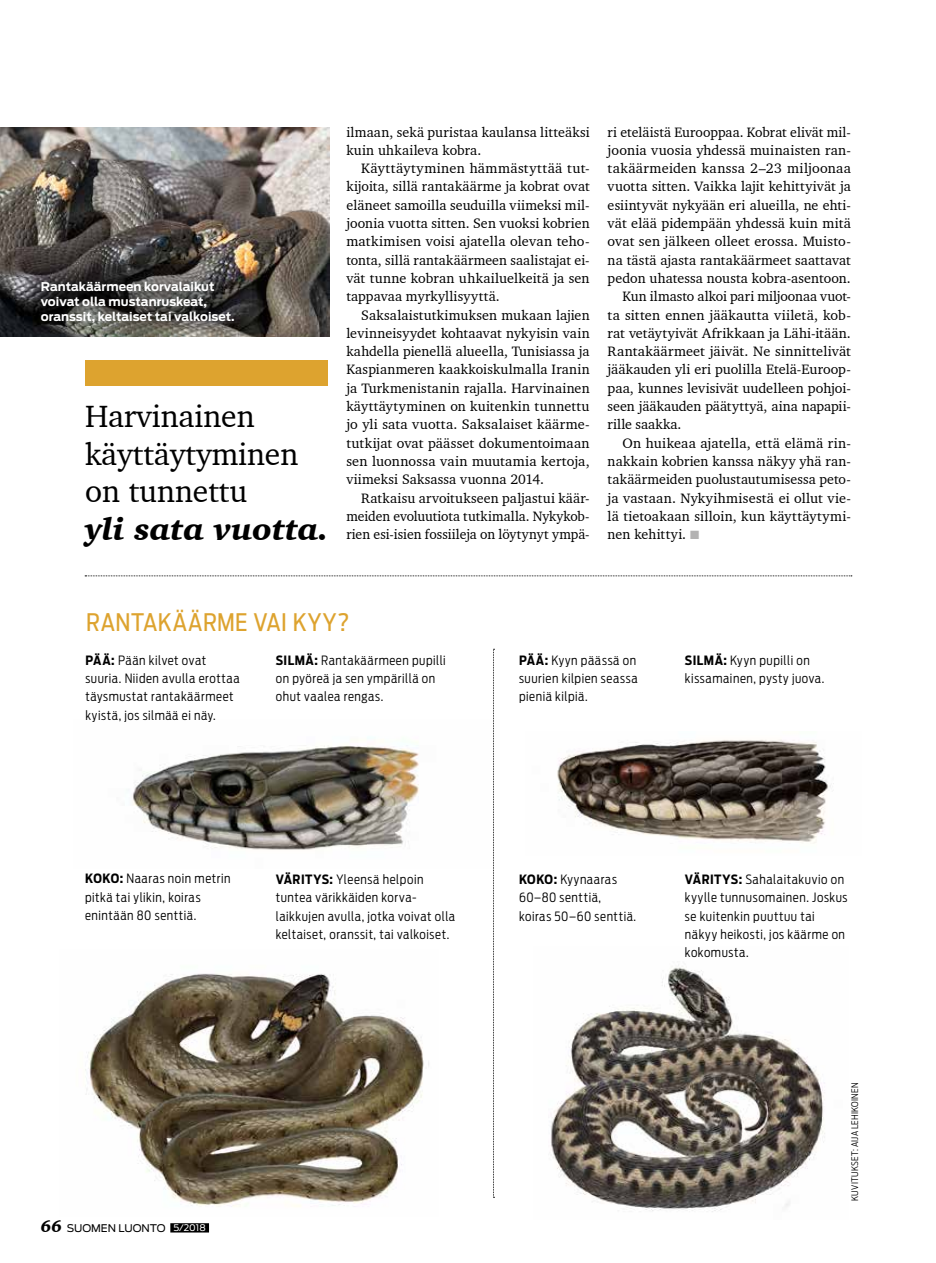
<style>
.page{position:relative;width:936px;height:1263px;background:#fff}
.page>*{position:absolute;margin:0;border:0;box-sizing:border-box;transform-origin:0 0}
.t1{font:31.5px/37.5px "Charter BT Pro";color:#000}
.t2{font:italic 900 31.5px "Charter BT Pro";color:#000}
.t3{font:24px "Antenna Cond";letter-spacing:.02em;color:#dda32f}
.t4{font:13.95px/18.3px "Charter BT Pro";letter-spacing:.01em;color:#000;text-align:justify}
.t5{font:300 12.75px/18.3px "Antenna Cond";letter-spacing:.045em;color:#000}
.t6{font:700 12px/15px "Antenna";color:#fff}
.t7{font:10.5px "Antenna";letter-spacing:-.005em;color:#000}
.t8{font:300 9px "Antenna Cond";letter-spacing:.03em;color:#000}
.s1{color:#b3b2b2}
.s2{font-weight:700}
.s3{font-family:"Charter BT Pro";font-weight:900;font-style:italic;font-size:16.5px}
.s4{font-size:9px;color:#fff}
</style>
<div class="page">
<div style="left:170px;top:1223px;width:39px;height:9px;background:#000"></div>
<img style="left:85px;top:973px;width:344px;height:234px">
<div style="left:85px;top:360px;width:243px;height:26px;background:#dda32f"></div>
<img style="left:133px;top:737px;width:286px;height:113px">
<svg style="left:85px;top:575px;width:766px;height:1px"></svg>
<img style="left:557px;top:740px;width:277px;height:104px">
<img style="left:551px;top:965px;width:274px;height:247px">
<img style="left:0;top:128px;width:329px;height:209px">
<div style="left:24px;top:263px;width:227px;height:77px;background:#000;opacity:.88"></div>
<svg style="left:493px;top:649px;width:1px;height:549px"></svg>
<p class="t6" style="left:41px;top:279px;width:195px">Rantakäärmeen korvalaikut voivat olla mustanruskeat, oranssit, keltaiset tai valkoiset.</p>
<h1 class="t1" style="left:85px;top:397px;width:215px">Harvinainen käyttäytyminen on tunnettu</h1>
<h1 class="t2" style="left:85px;top:508px;width:245px">yli sata vuotta.</h1>
<p class="t4" style="left:346px;top:123px;width:245px">ilmaan, sekä puristaa kaulansa litteäksi kuin uhkaileva kobra.</p>
<p class="t4" style="left:346px;top:159px;width:245px;text-indent:15px">Käyttäytyminen hämmästyttää tut&shy;kijoita, sillä rantakäärme ja kobrat ovat eläneet samoilla seuduilla viimeksi mil&shy;joonia vuotta sitten. Sen vuoksi kobrien matkimisen voisi ajatella olevan teho&shy;tonta, sillä rantakäärmeen saalistajat ei&shy;vät tunne kobran uhkailuelkeitä ja sen tappavaa myrkyllisyyttä.</p>
<p class="t4" style="left:346px;top:306px;width:245px;text-indent:15px">Saksalaistutkimuksen mukaan lajien levinneisyydet kohtaavat nykyisin vain kahdella pienellä alueella, Tunisiassa ja Kaspianmeren kaakkoiskulmalla Iranin ja Turkmenistanin rajalla. Harvinainen käyttäytyminen on kuitenkin tunnettu jo yli sata vuotta. Saksalaiset käärme&shy;tutkijat ovat päässet dokumentoimaan sen luonnossa vain muutamia kertoja, viimeksi Saksassa vuonna 2014.</p>
<p class="t4" style="left:346px;top:489px;width:245px;text-indent:15px">Ratkaisu arvoitukseen paljastui käär&shy;meiden evoluutiota tutkimalla. Nykykob&shy;rien esi-isien fossiileja on löytynyt ympä-</p>
<p class="t4" style="left:607px;top:123px;width:245px">ri eteläistä Eurooppaa. Kobrat elivät mil-</p>
<p class="t4" style="left:607px;top:141px;width:245px">joonia vuosia yhdessä muinaisten ran-</p>
<p class="t4" style="left:607px;top:159px;width:245px">takäärmeiden kanssa 2–23 miljoonaa</p>
<p class="t4" style="left:607px;top:177px;width:245px">vuotta sitten. Vaikka lajit kehittyivät ja</p>
<p class="t4" style="left:607px;top:196px;width:245px">esiintyvät nykyään eri alueilla, ne ehti-</p>
<p class="t4" style="left:607px;top:214px;width:245px">vät elää pidempään yhdessä kuin mitä</p>
<p class="t4" style="left:607px;top:232px;width:245px">ovat sen jälkeen olleet erossa. Muisto-</p>
<p class="t4" style="left:607px;top:251px;width:245px">na tästä ajasta rantakäärmeet saattavat</p>
<p class="t4" style="left:607px;top:269px;width:244px">pedon uhatessa nousta kobra-asentoon.</p>
<p class="t4" style="left:622px;top:287px;width:230px">Kun ilmasto alkoi pari miljoonaa vuot-</p>
<p class="t4" style="left:607px;top:306px;width:245px">ta sitten ennen jääkautta viiletä, kob-</p>
<p class="t4" style="left:607px;top:324px;width:245px">rat vetäytyivät Afrikkaan ja Lähi-itään.</p>
<p class="t4" style="left:607px;top:342px;width:245px">Rantakäärmeet jäivät. Ne sinnittelivät</p>
<p class="t4" style="left:607px;top:360px;width:245px">jääkauden yli eri puolilla Etelä-Euroop-</p>
<p class="t4" style="left:607px;top:379px;width:245px">paa, kunnes levisivät uudelleen pohjoi-</p>
<p class="t4" style="left:607px;top:397px;width:245px">seen jääkauden päätyttyä, aina napapii-</p>
<p class="t4" style="left:607px;top:415px;width:75px">rille saakka.</p>
<p class="t4" style="left:622px;top:434px;width:230px">On huikeaa ajatella, että elämä rin-</p>
<p class="t4" style="left:607px;top:452px;width:245px">nakkain kobrien kanssa näkyy yhä ran-</p>
<p class="t4" style="left:607px;top:470px;width:245px">takäärmeiden puolustautumisessa peto-</p>
<p class="t4" style="left:607px;top:489px;width:245px">ja vastaan. Nykyihmisestä ei ollut vie-</p>
<p class="t4" style="left:607px;top:507px;width:245px">lä tietoakaan silloin, kun käyttäytymi-</p>
<p class="t4" style="left:607px;top:525px;width:93px">nen kehittyi. <span class="s1">■</span></p>
<h2 class="t3" style="left:86px;top:608px;width:265px">RANTAKÄÄRME VAI KYY?</h2>
<p class="t5" style="left:85px;top:651px;width:156px"><span class="s2">PÄÄ:</span> Pään kilvet ovat suuria. Niiden avulla erottaa täysmustat rantakäärmeet kyistä, jos silmää ei näy.</p>
<p class="t5" style="left:519px;top:651px;width:120px;text-align:justify"><span class="s2">PÄÄ:</span> Kyyn päässä on suurien kilpien seassa pieniä kilpiä.</p>
<p class="t5" style="left:276px;top:651px;width:171px"><span class="s2">SILMÄ:</span> Rantakäärmeen pupilli on pyöreä ja sen ympärillä on ohut vaalea rengas.</p>
<p class="t5" style="left:685px;top:651px;width:141px"><span class="s2">SILMÄ:</span> Kyyn pupilli on kissamainen, pysty juova.</p>
<p class="t5" style="left:85px;top:869px;width:147px"><span class="s2">KOKO:</span> Naaras noin metrin pitkä tai ylikin, koiras enintään 80 senttiä.</p>
<p class="t5" style="left:276px;top:870px;width:181px"><span class="s2">VÄRITYS:</span> Yleensä helpoin tuntea värikkäiden korva&shy;laikkujen avulla, jotka voivat olla keltaiset, oranssit, tai valkoiset.</p>
<p class="t7" style="left:41px;top:1222px;width:166px"><span class="s3">66</span> SUOMEN LUONTO <span class="s4">5/2018</span></p>
<p class="t5" style="left:519px;top:870px;width:119px"><span class="s2">KOKO:</span> Kyynaaras<br>60–80 senttiä, koiras 50–60 senttiä.</p>
<p class="t5" style="left:685px;top:870px;width:164px"><span class="s2">VÄRITYS:</span> Sahalaitakuvio on kyylle tunnusomainen. Joskus se kuitenkin puuttuu tai näkyy heikosti, jos käärme on kokomusta.</p>
<p class="t8" style="left:849px;top:1201px;width:119px;rotate:-90deg">Kuvitukset: Aija lehikoinen</p>
</div>
